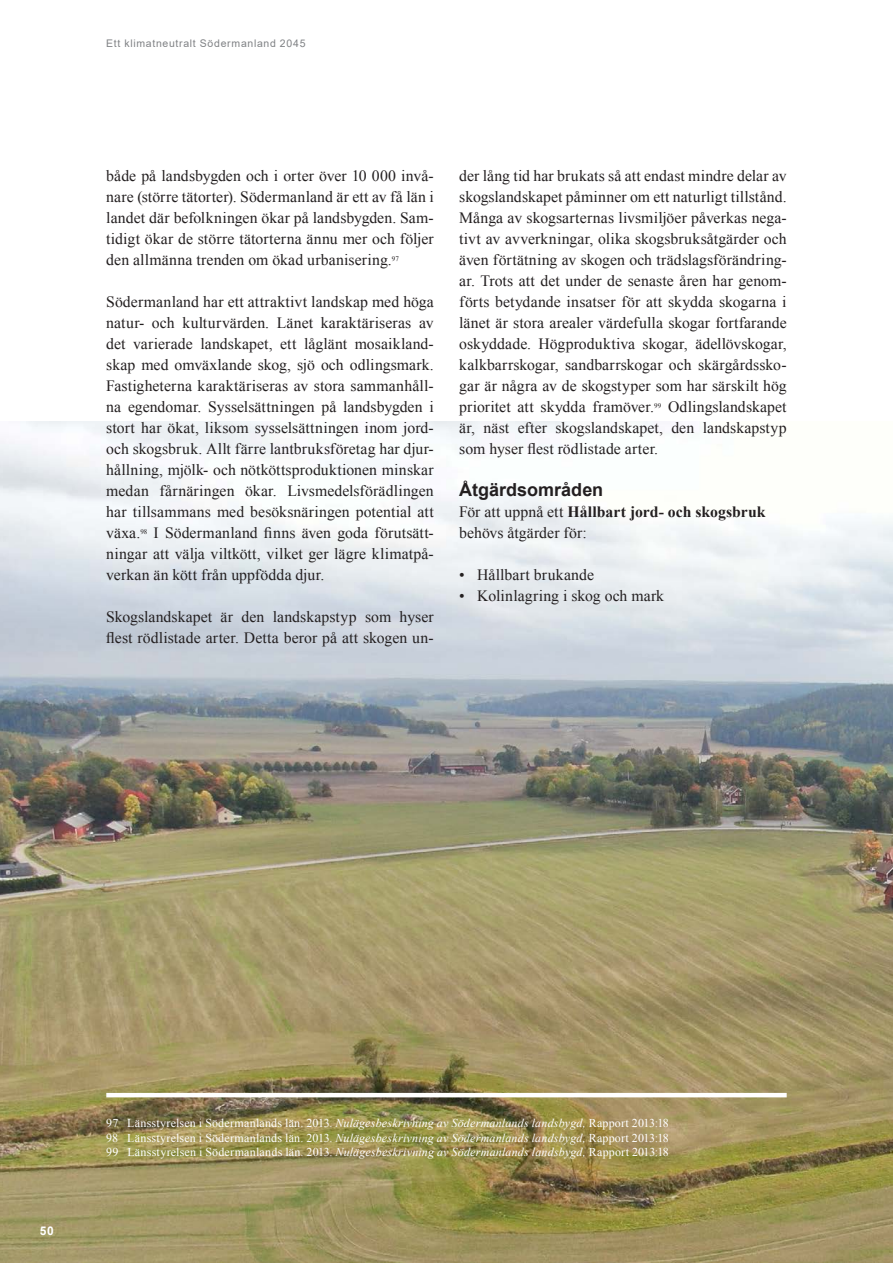
<style>
.page{position:relative;width:893px;height:1263px;background:#fff}
.page>*{position:absolute;margin:0;border:0;box-sizing:border-box;transform-origin:0 0}
.t1{font:700 18px "Arial";color:#231f20}
.Ingresstext{font:15.75px/21px "Times New Roman";letter-spacing:.005em;color:#231f20;text-align:justify}
.Ingresstext-2{font:700 15.75px "Times New Roman";color:#231f20}
.Ingresstext-3{font:12px "Times New Roman";letter-spacing:.015em;color:#fff}
.t2{font:700 12px "Arial";color:#fff}
.t3{font:10.5px "Arial";letter-spacing:.065em;color:#808285}
.Ingresstext-4{font:7.05px "Times New Roman";color:#231f20}
.s1{font-weight:400}
.s2{font-style:italic}
</style>
<div class="page">
<img style="left:0;top:422px;width:893px;height:841px">
<hr style="left:106px;top:1093px;width:681px;height:4px;background:#fff">
<p class="t3" style="left:106px;top:36px;width:201px">Ett klimatneutralt Södermanland 2045</p>
<p class="Ingresstext" style="left:106px;top:165px;width:329px">både på landsbygden och i orter över 10 000 invå&shy;nare (större tätorter). Södermanland är ett av få län i landet där befolkningen ökar på landsbygden. Sam&shy;tidigt ökar de större tätorterna ännu mer och följer den allmänna trenden om ökad urbanisering.</p>
<p class="Ingresstext-4" style="left:392px;top:254px;width:9px">97</p>
<p class="Ingresstext" style="left:106px;top:291px;width:329px">Södermanland har ett attraktivt landskap med höga natur- och kulturvärden. Länet karaktäriseras av det varierade landskapet, ett låglänt mosaikland&shy;skap med omväxlande skog, sjö och odlingsmark.<br>Fastigheterna karaktäriseras av stora sammanhåll&shy;na egendomar. Sysselsättningen på landsbygden i stort har ökat, liksom sysselsättningen inom jord&shy;och skogsbruk. Allt färre lantbruksföretag har djur&shy;hållning, mjölk- och nötköttsproduktionen minskar medan fårnäringen ökar. Livsmedelsförädlingen har tillsammans med besöksnäringen potential att växa.</p>
<p class="Ingresstext" style="left:106px;top:522px;width:329px;text-indent:47px">I Södermanland finns även goda förutsätt&shy;ningar att välja viltkött, vilket ger lägre klimatpå&shy;verkan än kött från uppfödda djur.</p>
<p class="Ingresstext" style="left:106px;top:606px;width:329px">Skogslandskapet är den landskapstyp som hyser flest rödlistade arter. Detta beror på att skogen un-</p>
<p class="Ingresstext-4" style="left:140px;top:527px;width:9px">98</p>
<p class="Ingresstext" style="left:459px;top:165px;width:329px">der lång tid har brukats så att endast mindre delar av skogslandskapet påminner om ett naturligt tillstånd.<br>Många av skogsarternas livsmiljöer påverkas nega&shy;tivt av avverkningar, olika skogsbruksåtgärder och även förtätning av skogen och trädslagsförändring&shy;ar. Trots att det under de senaste åren har genom&shy;förts betydande insatser för att skydda skogarna i länet är stora arealer värdefulla skogar fortfarande oskyddade. Högproduktiva skogar, ädellövskogar, kalkbarrskogar, sandbarrskogar och skärgårdssko&shy;gar är några av de skogstyper som har särskilt hög prioritet att skydda framöver.</p>
<p class="Ingresstext" style="left:459px;top:396px;width:329px;text-indent:209px">Odlingslandskapet är, näst efter skogslandskapet, den landskapstyp som hyser flest rödlistade arter.</p>
<h2 class="t1" style="left:459px;top:478px;width:146px">Åtgärdsområden</h2>
<p class="Ingresstext-2" style="left:459px;top:501px;width:308px"><span class="s1">För att uppnå ett</span> Hållbart jord- och skogsbruk</p>
<p class="Ingresstext" style="left:459px;top:522px;width:129px">behövs åtgärder för:</p>
<p class="Ingresstext" style="left:459px;top:564px;width:136px">• Hållbart brukande</p>
<p class="Ingresstext" style="left:459px;top:585px;width:206px">• Kolinlagring i skog och mark</p>
<p class="Ingresstext-4" style="left:654px;top:401px;width:9px">99</p>
<p class="t2" style="left:40px;top:1223px;width:16px">50</p>
<p class="Ingresstext-3" style="left:106px;top:1115px;width:564px">97 Länsstyrelsen i Södermanlands län. 2013. <span class="s2">Nulägesbeskrivning av Södermanlands landsbygd,</span> Rapport 2013:18</p>
<p class="Ingresstext-3" style="left:106px;top:1130px;width:564px">98 Länsstyrelsen i Södermanlands län. 2013. <span class="s2">Nulägesbeskrivning av Södermanlands landsbygd,</span> Rapport 2013:18</p>
<p class="Ingresstext-3" style="left:106px;top:1144px;width:564px">99 Länsstyrelsen i Södermanlands län. 2013. <span class="s2">Nulägesbeskrivning av Södermanlands landsbygd,</span> Rapport 2013:18</p>
</div>
